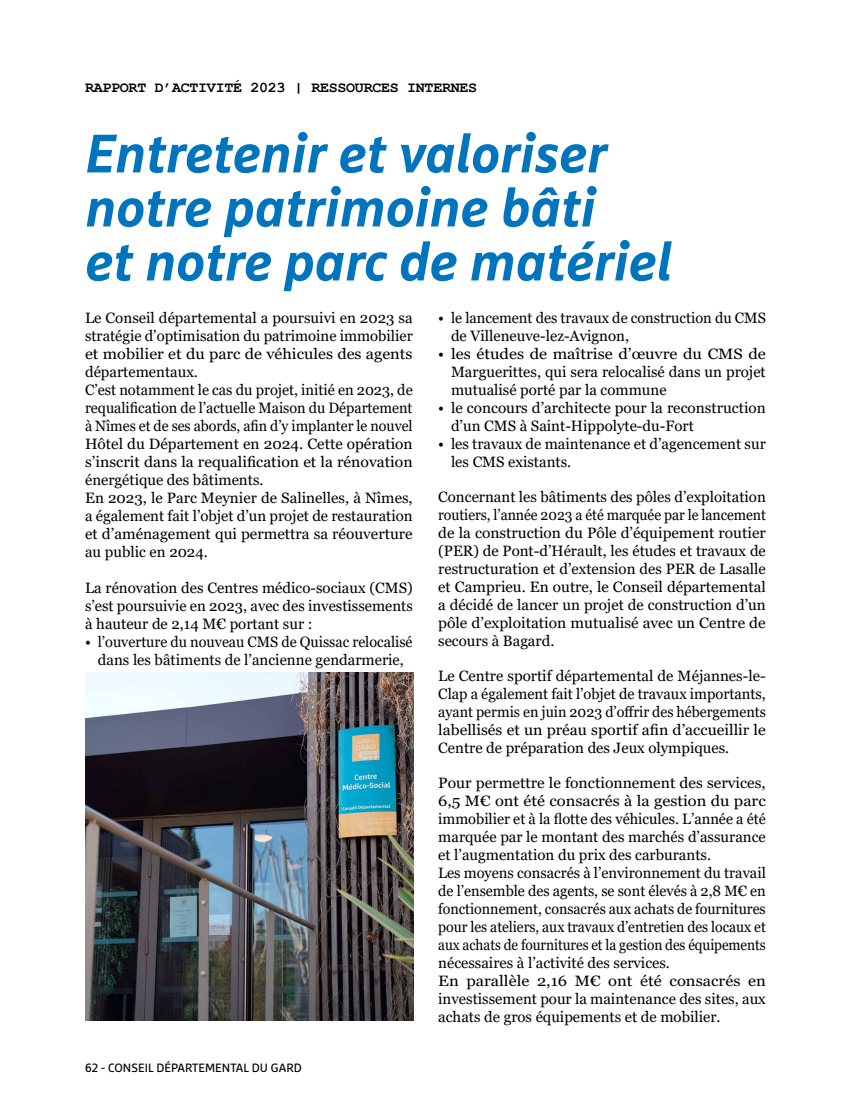
<style>
.page{position:relative;width:851px;height:1106px;background:#fff}
.page>*{position:absolute;margin:0;border:0;box-sizing:border-box;transform-origin:0 0}
.t1{font:italic 700 54px/54px "Marselis Pro";color:#0074bd}
.t2{font:15px/18px "Georgia";color:#000}
.t3{font:15px/18px "Georgia";color:#000;scale:1.04 1}
.t4{font:700 15px "Courier New";letter-spacing:-.02em;color:#000}
.t5{font:12px "Marselis Pro";color:#000}
</style>
<div class="page">
<img style="left:85px;top:672px;width:328px;height:348px">
<p class="t4" style="left:85px;top:78px;width:393px">RAPPORT D’ACTIVITÉ 2023 | RESSOURCES INTERNES</p>
<h1 class="t1" style="left:85px;top:125px;width:588px">Entretenir et valoriser notre patrimoine bâti<br>et notre parc de matériel</h1>
<p class="t2" style="left:85px;top:309px;width:329px">Le Conseil départemental a poursuivi en 2023 sa stratégie d’optimisation du patrimoine immobilier et mobilier et du parc de véhicules des agents départementaux.<br>C’est notamment le cas du projet, initié en 2023, de requalification de l’actuelle Maison du Département à Nîmes et de ses abords, afin d’y implanter le nouvel Hôtel du Département en 2024. Cette opération s’inscrit dans la requalification et la rénovation énergétique des bâtiments.<br>En 2023, le Parc Meynier de Salinelles, à Nîmes, a également fait l’objet d’un projet de restauration et d’aménagement qui permettra sa réouverture au public en 2024.</p>
<p class="t2" style="left:85px;top:579px;width:329px;text-align:justify">La rénovation des Centres médico-sociaux (CMS) s’est poursuivie en 2023, avec des investissements à hauteur de 2,14 M€ portant sur :</p>
<p class="t2" style="left:85px;top:633px;width:329px;text-align:center">• l’ouverture du nouveau CMS de Quissac relocalisé dans les bâtiments de l’ancienne gendarmerie,</p>
<p class="t2" style="left:451px;top:309px;width:316px;text-indent:-13px">• le lancement des travaux de construction du CMS de Villeneuve-lez-Avignon,</p>
<p class="t2" style="left:451px;top:345px;width:316px;text-align:justify;text-indent:-13px">• les études de maîtrise d’œuvre du CMS de Marguerittes, qui sera relocalisé dans un projet mutualisé porté par la commune</p>
<p class="t2" style="left:451px;top:399px;width:316px;text-indent:-13px">• le concours d’architecte pour la reconstruction d’un CMS à Saint-Hippolyte-du-Fort</p>
<p class="t2" style="left:451px;top:435px;width:316px;text-indent:-13px">• les travaux de maintenance et d’agencement sur les CMS existants.</p>
<p class="t2" style="left:438px;top:488px;width:329px;text-align:justify">Concernant les bâtiments des pôles d’exploitation routiers, l’année 2023 a été marquée par le lancement de la construction du Pôle d’équipement routier (PER) de Pont-d’Hérault, les études et travaux de restructuration et d’extension des PER de Lasalle et Camprieu. En outre, le Conseil départemental a décidé de lancer un projet de construction d’un pôle d’exploitation mutualisé avec un Centre de secours à Bagard.</p>
<p class="t2" style="left:438px;top:667px;width:329px;text-align:justify">Le Centre sportif départemental de Méjannes-le-Clap a également fait l’objet de travaux importants, ayant permis en juin 2023 d’offrir des hébergements labellisés et un préau sportif afin d’accueillir le Centre de préparation des Jeux olympiques.</p>
<p class="t3" style="left:438px;top:774px;width:316px">Pour permettre le fonctionnement des services, 6,5 M€ ont été consacrés à la gestion du parc immobilier et à la flotte des véhicules. L’année a été marquée par le montant des marchés d’assurance et l’augmentation du prix des carburants.<br>Les moyens consacrés à l’environnement du travail de l’ensemble des agents, se sont élevés à 2,8 M€ en fonctionnement, consacrés aux achats de fournitures pour les ateliers, aux travaux d’entretien des locaux et aux achats de fournitures et la gestion des équipements nécessaires à l’activité des services.<br>En parallèle 2,16 M€ ont été consacrés en investissement pour la maintenance des sites, aux achats de gros équipements et de mobilier.</p>
<p class="t5" style="left:85px;top:1060px;width:218px">62 - CONSEIL DÉPARTEMENTAL DU GARD</p>
</div>
